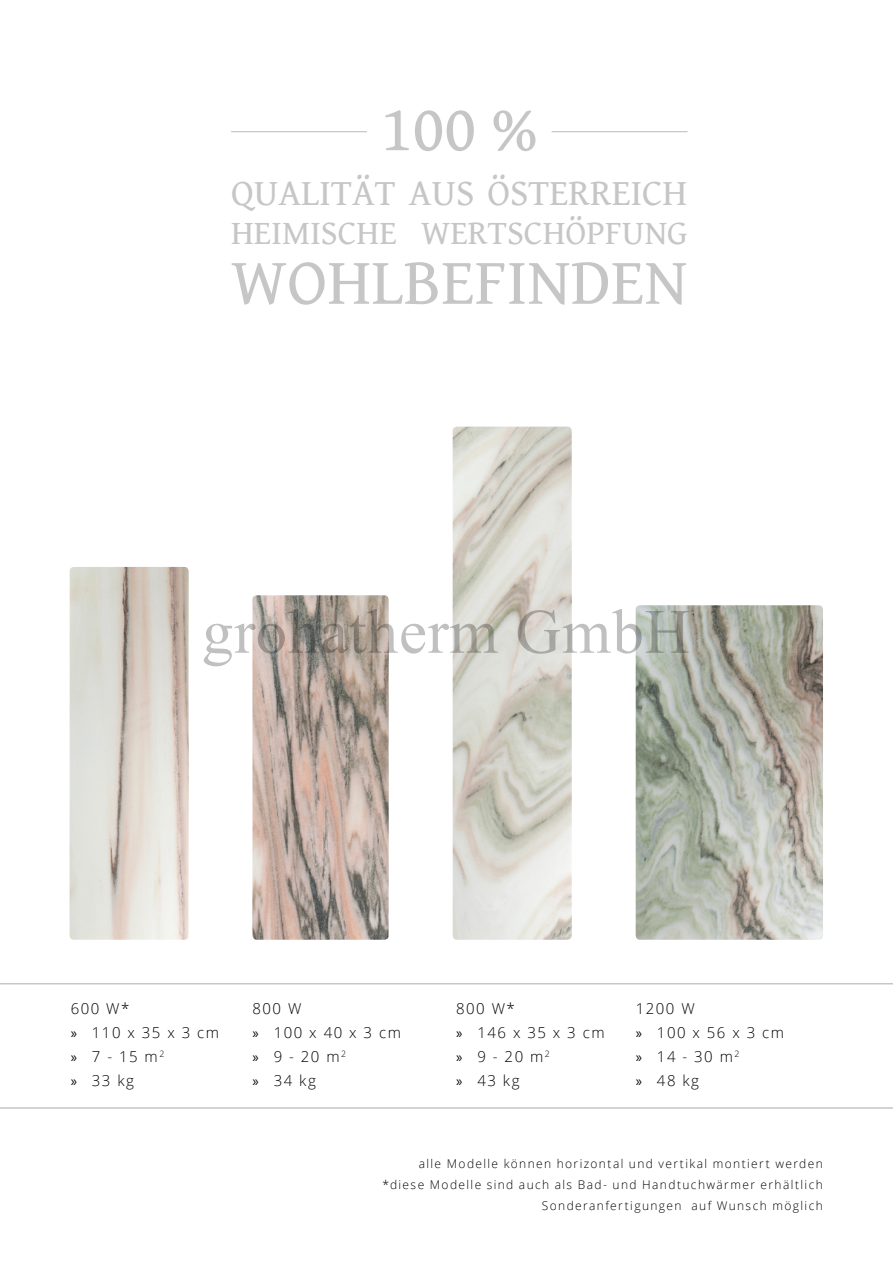
<style>
.page{position:relative;width:893px;height:1263px;background:#fff}
.page>*{position:absolute;margin:0;border:0;box-sizing:border-box;transform-origin:0 0}
.t1{font:66px "Gentium Book Basic";color:#c6c6c6}
.t2{font:63px "Times New Roman";color:rgb(0 0 0/.25)}
.t3{font:37.5px "Gentium Book Basic";color:#c6c6c6}
.t4{font:34.5px "Gentium Book Basic";color:#c6c6c6}
.t5{font:300 15px/24px "Open Sans";letter-spacing:.1em;color:#000}
.t6{font:300 12px/21px "Open Sans";letter-spacing:.115em;color:#000;text-align:right}
.s1{font-family:"Myriad Pro";font-weight:400}
</style>
<div class="page">
<svg style="left:0;top:983px;width:893px;height:126px"></svg>
<img style="left:70px;top:567px;width:119px;height:373px">
<img style="left:453px;top:427px;width:119px;height:513px">
<img style="left:636px;top:605px;width:187px;height:335px">
<img style="left:252px;top:595px;width:137px;height:345px">
<hr style="left:552px;top:131px;width:136px;height:1px;background:#c6c6c6">
<hr style="left:231px;top:131px;width:136px;height:1px;background:#c6c6c6">
<h1 class="t1" style="left:381px;top:80px;width:158px">100 %</h1>
<h3 class="t3" style="left:231px;top:165px;width:458px">QUALITÄT AUS ÖSTERREICH</h3>
<h3 class="t4" style="left:231px;top:208px;width:458px">HEIMISCHE WERTSCHÖPFUNG</h3>
<h1 class="t1" style="left:231px;top:233px;width:458px">WOHLBEFINDEN</h1>
<h2 class="t2" style="left:202px;top:597px;width:491px">grohatherm GmbH</h2>
<p class="t5" style="left:71px;top:996px;width:150px">600 W*<br><span class="s1">»</span> 110x35x3cm <span class="s1">»</span> 7-15m<sup>2<br></sup><span class="s1">»</span> 33 kg</p>
<p class="t5" style="left:252px;top:996px;width:150px">800 W<br><span class="s1">»</span> 100x40x3cm <span class="s1">»</span> 9-20m<sup>2<br></sup><span class="s1">»</span> 34 kg</p>
<p class="t5" style="left:456px;top:996px;width:150px">800 W*<br><span class="s1">»</span> 146x35x3cm <span class="s1">»</span> 9-20m<sup>2<br></sup><span class="s1">»</span> 43 kg</p>
<p class="t5" style="left:636px;top:996px;width:150px">1200 W<br><span class="s1">»</span> 100x56x3cm <span class="s1">»</span> 14-30m<sup>2<br></sup><span class="s1">»</span> 48 kg</p>
<p class="t6" style="left:382px;top:1153px;width:442px">alle Modelle können horizontal und vertikal montiert werden *diese Modelle sind auch als Bad- und Handtuchwärmer erhältlich<br>Sonderanfertigungen auf Wunsch möglich</p>
</div>
